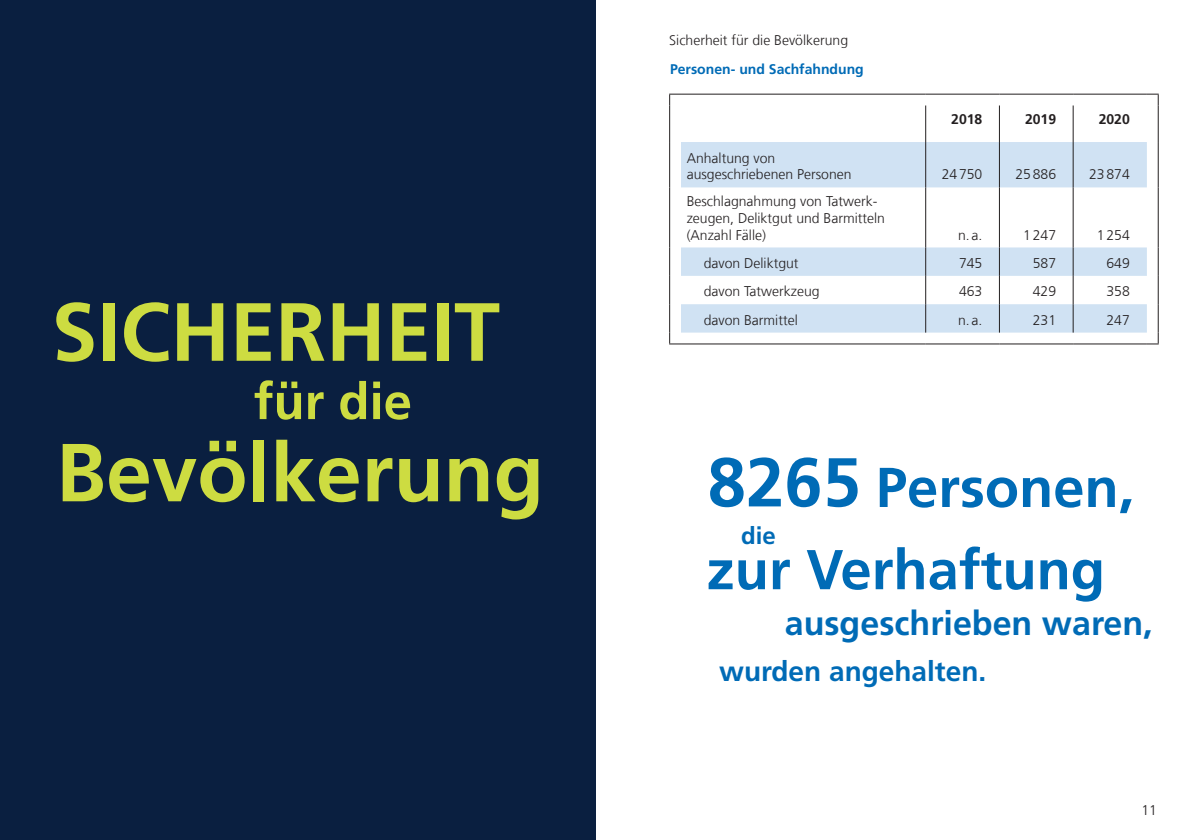
<style>
.page{position:relative;width:1191px;height:840px;background:#fff}
.page>*{position:absolute;margin:0;border:0;box-sizing:border-box;transform-origin:0 0}
.t1{font:700 82.4px "Frutiger LT Com";color:#cddc41}
.t2{font:700 82px "Frutiger LT Com";color:#cddc41}
.t3{font:700 69px "Frutiger LT Com";color:#006bb6}
.t4{font:700 56px "Frutiger LT Com";color:#006bb6}
.t5{font:700 50.8px "Frutiger LT Com";color:#cddc41}
.t6{font:700 34px "Frutiger LT Com";color:#006bb6}
.t7{font:700 28px "Frutiger LT Com";color:#006bb6}
.t8{font:700 24px "Frutiger LT Com";color:#006bb6}
.t9{font:300 14px/16.8px "Frutiger LT Com";color:#231f20}
.Grundschrift{font:700 14px "Frutiger LT Com";color:#006bb6}
.t10{font:700 14px "Frutiger LT Com";color:#231f20}
</style>
<div class="page">
<div style="left:0;top:0;width:595px;height:839px;background:#0a1f40"></div>
<svg style="left:670px;top:105px;width:476px;height:228px"></svg>
<svg style="left:670px;top:142px;width:477px;height:105px"></svg>
<svg style="left:681px;top:142px;width:465px;height:190px;fill:#d0e2f3"></svg>
<hr style="left:925px;top:105px;width:1px;height:37px;background:#231f20">
<hr style="left:999px;top:105px;width:1px;height:37px;background:#231f20">
<hr style="left:1072px;top:105px;width:1px;height:37px;background:#231f20">
<hr style="left:925px;top:142px;width:1px;height:45px;background:#231f20">
<hr style="left:999px;top:142px;width:1px;height:45px;background:#231f20">
<hr style="left:1072px;top:142px;width:1px;height:45px;background:#231f20">
<hr style="left:925px;top:187px;width:1px;height:60px;background:#231f20">
<hr style="left:999px;top:187px;width:1px;height:60px;background:#231f20">
<hr style="left:1072px;top:187px;width:1px;height:60px;background:#231f20">
<svg style="left:925px;top:247px;width:1px;height:85px"></svg>
<svg style="left:999px;top:247px;width:1px;height:85px"></svg>
<svg style="left:1072px;top:247px;width:1px;height:85px"></svg>
<svg style="left:669px;top:94px;width:12px;height:11px"></svg>
<hr style="left:681px;top:94px;width:244px;height:1px;background:#231f20">
<hr style="left:925px;top:94px;width:74px;height:1px;background:#231f20">
<hr style="left:999px;top:94px;width:74px;height:1px;background:#231f20">
<hr style="left:1073px;top:94px;width:73px;height:1px;background:#231f20">
<svg style="left:1146px;top:94px;width:12px;height:11px"></svg>
<hr style="left:669px;top:105px;width:1px;height:37px;background:#231f20">
<hr style="left:1157px;top:105px;width:1px;height:37px;background:#231f20">
<hr style="left:669px;top:142px;width:1px;height:45px;background:#231f20">
<hr style="left:1157px;top:142px;width:1px;height:45px;background:#231f20">
<hr style="left:669px;top:187px;width:1px;height:60px;background:#231f20">
<hr style="left:1157px;top:187px;width:1px;height:60px;background:#231f20">
<svg style="left:669px;top:247px;width:12px;height:97px"></svg>
<hr style="left:681px;top:343px;width:244px;height:1px;background:#231f20">
<hr style="left:925px;top:343px;width:74px;height:1px;background:#231f20">
<hr style="left:999px;top:343px;width:74px;height:1px;background:#231f20">
<hr style="left:1073px;top:343px;width:73px;height:1px;background:#231f20">
<svg style="left:1146px;top:247px;width:12px;height:97px"></svg>
<p class="t1" style="left:51px;top:283px;width:450px">SICHERHEIT</p>
<p class="t5" style="left:254px;top:371px;width:160px">für die</p>
<p class="t2" style="left:56px;top:424px;width:489px">Bevölkerung</p>
<p class="t9" style="left:669px;top:31px;width:180px">Sicherheit für die Bevölkerung</p>
<p class="Grundschrift" style="left:670px;top:61px;width:195px">Personen- und Sachfahndung</p>
<p class="t10" style="left:951px;top:111px;width:33px">2018</p>
<p class="t10" style="left:1025px;top:111px;width:33px">2019</p>
<p class="t10" style="left:1098px;top:111px;width:33px">2020</p>
<p class="t9" style="left:686px;top:149px;width:90px">Anhaltung von</p>
<p class="t9" style="left:686px;top:166px;width:166px">ausgeschriebenen Personen</p>
<p class="t9" style="left:941px;top:166px;width:42px">24750</p>
<p class="t9" style="left:1015px;top:166px;width:42px">25886</p>
<p class="t9" style="left:1089px;top:166px;width:42px">23874</p>
<p class="t9" style="left:686px;top:193px;width:200px">Beschlagnahmung von Tatwerk&shy;zeugen, Deliktgut und Barmitteln</p>
<p class="t9" style="left:686px;top:226px;width:81px">(Anzahl Fälle)</p>
<p class="t9" style="left:958px;top:226px;width:26px">n. a.</p>
<p class="t9" style="left:1023px;top:226px;width:34px">1247</p>
<p class="t9" style="left:1097px;top:226px;width:34px">1254</p>
<p class="t9" style="left:703px;top:254px;width:96px">davon Deliktgut</p>
<p class="t9" style="left:959px;top:254px;width:25px">745</p>
<p class="t9" style="left:1032px;top:254px;width:25px">587</p>
<p class="t9" style="left:1106px;top:254px;width:25px">649</p>
<p class="t9" style="left:703px;top:283px;width:117px">davon Tatwerkzeug</p>
<p class="t9" style="left:959px;top:283px;width:25px">463</p>
<p class="t9" style="left:1032px;top:283px;width:25px">429</p>
<p class="t9" style="left:1106px;top:283px;width:25px">358</p>
<p class="t9" style="left:703px;top:311px;width:96px">davon Barmittel</p>
<p class="t9" style="left:958px;top:311px;width:26px">n. a.</p>
<p class="t9" style="left:1032px;top:311px;width:25px">231</p>
<p class="t9" style="left:1106px;top:311px;width:25px">247</p>
<p class="t3" style="left:707px;top:441px;width:155px">8265</p>
<p class="t4" style="left:706px;top:536px;width:400px">zur Verhaftung</p>
<p class="t4" style="left:876px;top:454px;width:260px">Personen,</p>
<p class="t8" style="left:741px;top:521px;width:36px">die</p>
<p class="t6" style="left:785px;top:603px;width:369px">ausgeschrieben waren,</p>
<p class="t7" style="left:719px;top:655px;width:269px">wurden angehalten.</p>
<p class="t9" style="left:1141px;top:801px;width:17px">11</p>
</div>
